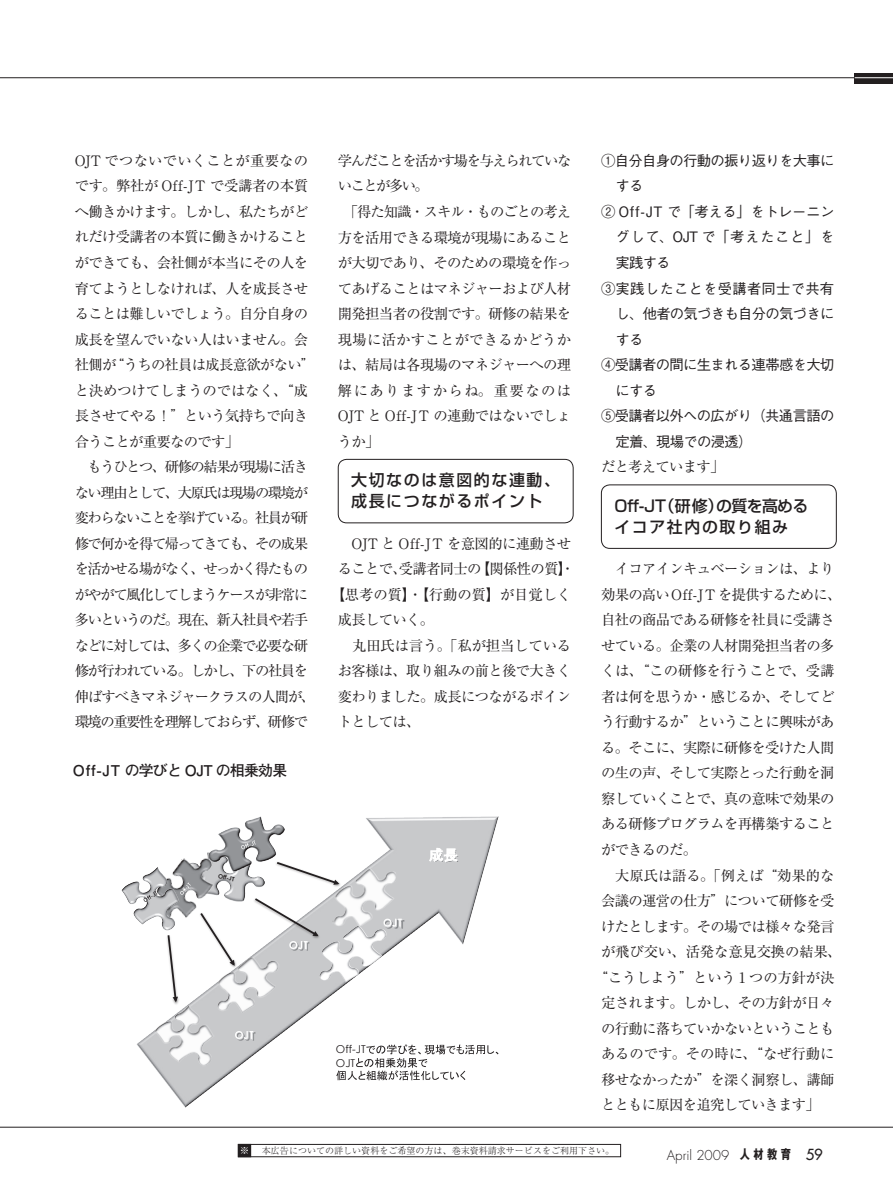
<style>
.page{position:relative;width:893px;height:1191px;background:#fff}
.page>*{position:absolute;margin:0;border:0;box-sizing:border-box;transform-origin:0 0}
.t1{font:500 15.9px/20.7px "Shin Go Pro";letter-spacing:.08em;color:#231f20}
.t2{font:500 15.9px/20.7px "Shin Go Pro";letter-spacing:.1em;color:#231f20}
.t3{font:700 14.85px "Futo Go B101 Pro";letter-spacing:-.05em;color:#231f20}
.t4{font:14.4px/25.5px "Ryumin Pro";letter-spacing:-.045em;color:#231f20}
.t5{font:14.4px/25.5px "Ryumin Pro";letter-spacing:-.07em;color:#231f20}
.t6{font:500 14.4px "Gothic BBB Pro";letter-spacing:-.045em;color:#231f20}
.t7{font:14.4px "Ryumin Pro";letter-spacing:-.01em;color:#231f20}
.t8{font:14.4px "Ryumin Pro";letter-spacing:-.005em;color:#231f20}
.t9{font:500 14.4px "Gothic BBB Pro";letter-spacing:.045em;color:#231f20}
.t10{font:500 14.4px "Gothic BBB Pro";letter-spacing:.015em;color:#231f20}
.t11{font:300 13.35px "Futura";color:#231f20}
.t12{font:10.8px/13.4px "Century Gothic";color:#231f20}
.t13{font:300 9.6px "Ryumin Pro";color:#fff}
.t14{font:300 9px "Ryumin Pro";color:#231f20}
.t15{font:700 6px "Century Gothic";color:#231f20}
.s1{font-family:"Gothic MB101 Pro";font-weight:700;font-size:12.75px}
.s2{font-weight:400;font-size:14.85px}
</style>
<div class="page">
<hr style="left:0;top:77px;width:893px;height:1px;background:#231f20">
<div style="left:855px;top:73px;width:38px;height:10px;background:#231f20"></div>
<hr style="left:855px;top:77px;width:38px;height:1px;background:#fff">
<hr style="left:0;top:1127px;width:893px;height:1px;background:#231f20">
<div style="left:238px;top:1144px;width:383px;height:13px;border:1px solid #231f20"></div>
<div style="left:238px;top:1144px;width:13px;height:12px;background:#231f20"></div>
<div style="left:238px;top:1144px;width:13px;height:13px;border:1px solid #231f20"></div>
<div style="left:338px;top:459px;width:235px;height:64px;border:1px solid #231f20;border-radius:9px"></div>
<div style="left:601px;top:484px;width:236px;height:65px;border:1px solid #231f20;border-radius:9px"></div>
<img style="left:137px;top:816px;width:361px;height:291px">
<img style="left:226px;top:871px;width:39px;height:30px">
<img style="left:330px;top:865px;width:68px;height:60px">
<img style="left:154px;top:1004px;width:61px;height:62px">
<img style="left:217px;top:956px;width:63px;height:60px">
<img style="left:209px;top:816px;width:75px;height:55px">
<svg style="left:241px;top:840px;width:15px;height:9px"></svg>
<img style="left:147px;top:851px;width:79px;height:75px">
<svg style="left:180px;top:882px;width:11px;height:12px"></svg>
<img style="left:121px;top:866px;width:59px;height:65px">
<svg style="left:144px;top:890px;width:13px;height:12px"></svg>
<img style="left:380px;top:914px;width:28px;height:18px">
<img style="left:387px;top:916px;width:17px;height:15px">
<img style="left:383px;top:915px;width:20px;height:15px">
<svg style="left:384px;top:918px;width:18px;height:8px"></svg>
<img style="left:286px;top:949px;width:27px;height:5px">
<img style="left:290px;top:949px;width:20px;height:4px">
<img style="left:288px;top:949px;width:21px;height:3px">
<img style="left:231px;top:1027px;width:28px;height:17px">
<img style="left:235px;top:1028px;width:20px;height:15px">
<img style="left:234px;top:1027px;width:20px;height:15px">
<svg style="left:235px;top:1031px;width:18px;height:8px"></svg>
<img style="left:425px;top:844px;width:39px;height:22px">
<img style="left:430px;top:846px;width:29px;height:18px">
<svg style="left:429px;top:848px;width:28px;height:34px"></svg>
<svg style="left:336px;top:1044px;width:162px;height:36px"></svg>
<img style="left:320px;top:925px;width:67px;height:57px">
<img style="left:164px;top:933px;width:23px;height:80px">
<svg style="left:166px;top:933px;width:12px;height:69px"></svg>
<img style="left:252px;top:896px;width:76px;height:51px">
<svg style="left:253px;top:896px;width:67px;height:53px"></svg>
<img style="left:274px;top:859px;width:75px;height:37px">
<svg style="left:275px;top:860px;width:65px;height:25px"></svg>
<img style="left:197px;top:911px;width:48px;height:65px">
<svg style="left:199px;top:911px;width:37px;height:55px"></svg>
<p class="t5" style="left:75px;top:147px;width:242px">OJT でつないでいくことが重要なのです。弊社が Off-JT で受講者の本質へ働きかけます。しかし、私たちがどれだけ受講者の本質に働きかけることができても、会社側が本当にその人を育てようとしなければ、人を成長させることは難しいでしょう。自分自身の成長を望んでいない人はいません。会社側が“うちの社員は成長意欲がない”と決めつけてしまうのではなく、“成長させてやる！”という気持ちで向き合うことが重要なのです」<br>　もうひとつ、研修の結果が現場に活きない理由として、大原氏は現場の環境が変わらないことを挙げている。社員が研修で何かを得て帰ってきても、その成果を活かせる場がなく、せっかく得たものがやがて風化してしまうケースが非常に多いというのだ。現在、新入社員や若手などに対しては、多くの企業で必要な研修が行われている。しかし、下の社員を伸ばすべきマネジャークラスの人間が、環境の重要性を理解しておらず、研修で</p>
<p class="t4" style="left:338px;top:147px;width:235px">学んだことを活かす場を与えられていないことが多い。<br>　「得た知識・スキル・ものごとの考え方を活用できる環境が現場にあることが大切であり、そのための環境を作ってあげることはマネジャーおよび人材開発担当者の役割です。研修の結果を現場に活かすことができるかどうかは、結局は各現場のマネジャーへの理解にありますからね。重要なのは<br>OJT と Off-JT の連動ではないでしょうか」</p>
<p class="t2" style="left:351px;top:468px;width:210px">大切なのは意図的な連動、成長につながるポイント</p>
<p class="t4" style="left:338px;top:529px;width:235px">　OJT と Off-JT を意図的に連動させ</p>
<p class="t4" style="left:338px;top:555px;width:238px">ることで、受講者同士の【関係性の質】・</p>
<p class="t7" style="left:331px;top:583px;width:242px">【思考の質】・【行動の質】が目覚しく</p>
<p class="t4" style="left:338px;top:606px;width:98px">成長していく。</p>
<p class="t7" style="left:338px;top:634px;width:235px">　丸田氏は言う。「私が担当している</p>
<p class="t4" style="left:338px;top:657px;width:235px">お客様は、取り組みの前と後で大きく</p>
<p class="t4" style="left:338px;top:682px;width:235px">変わりました。成長につながるポイン</p>
<p class="t4" style="left:338px;top:708px;width:84px">トとしては、</p>
<p class="t3" style="left:73px;top:759px;width:216px">Off-JT の学びと OJT の相乗効果</p>
<p class="t15" style="left:219px;top:872px;width:18px;rotate:12deg">Off-JT</p>
<p class="t12" style="left:336px;top:1042px;width:31px">Off-JT<br>OJT</p>
<p class="t6" style="left:601px;top:149px;width:235px">①自分自身の行動の振り返りを大事に</p>
<p class="t6" style="left:615px;top:174px;width:29px">する</p>
<p class="t6" style="left:601px;top:200px;width:235px">② Off-JT で「考える」をトレーニン</p>
<p class="t9" style="left:615px;top:225px;width:220px">グして、OJT で「考えたこと」を</p>
<p class="t6" style="left:615px;top:251px;width:57px">実践する</p>
<p class="t10" style="left:601px;top:276px;width:235px">③実践したことを受講者同士で共有</p>
<p class="t6" style="left:615px;top:302px;width:221px">し、他者の気づきも自分の気づきに</p>
<p class="t6" style="left:615px;top:327px;width:29px">する</p>
<p class="t6" style="left:601px;top:353px;width:235px">④受講者の間に生まれる連帯感を大切</p>
<p class="t6" style="left:615px;top:379px;width:43px">にする</p>
<p class="t6" style="left:601px;top:404px;width:235px">⑤受講者以外への広がり（共通言語の</p>
<p class="t6" style="left:615px;top:430px;width:145px">定着、現場での浸透）　</p>
<p class="t4" style="left:601px;top:453px;width:125px">だと考えています」</p>
<p class="t1" style="left:614px;top:493px;width:196px">Off-JT（研修）の質を高めるイコア社内の取り組み</p>
<p class="t4" style="left:601px;top:555px;width:235px">　イコアインキュベーションは、より</p>
<p class="t4" style="left:601px;top:580px;width:242px">効果の高いOff-JT を提供するために、</p>
<p class="t4" style="left:601px;top:606px;width:235px">自社の商品である研修を社員に受講さ</p>
<p class="t4" style="left:601px;top:631px;width:235px">せている。企業の人材開発担当者の多</p>
<p class="t8" style="left:601px;top:659px;width:235px">くは、“この研修を行うことで、受講</p>
<p class="t4" style="left:601px;top:682px;width:235px">者は何を思うか・感じるか、そしてど</p>
<p class="t4" style="left:601px;top:708px;width:235px">う行動するか”ということに興味があ</p>
<p class="t4" style="left:601px;top:734px;width:235px">る。そこに、実際に研修を受けた人間</p>
<p class="t4" style="left:601px;top:759px;width:235px">の生の声、そして実際とった行動を洞</p>
<p class="t4" style="left:601px;top:785px;width:235px">察していくことで、真の意味で効果の</p>
<p class="t4" style="left:601px;top:810px;width:235px">ある研修プログラムを再構築すること</p>
<p class="t4" style="left:601px;top:836px;width:98px">ができるのだ。</p>
<p class="t8" style="left:601px;top:863px;width:235px">　大原氏は語る。「例えば“効果的な</p>
<p class="t4" style="left:601px;top:887px;width:235px">会議の運営の仕方”について研修を受</p>
<p class="t4" style="left:601px;top:912px;width:235px">けたとします。その場では様々な発言</p>
<p class="t7" style="left:601px;top:940px;width:242px">が飛び交い、活発な意見交換の結果、</p>
<p class="t7" style="left:594px;top:966px;width:242px">“こうしよう”という 1 つの方針が決</p>
<p class="t4" style="left:601px;top:989px;width:235px">定されます。しかし、その方針が日々</p>
<p class="t4" style="left:601px;top:1014px;width:235px">の行動に落ちていかないということも</p>
<p class="t8" style="left:601px;top:1042px;width:235px">あるのです。その時に、“なぜ行動に</p>
<p class="t4" style="left:601px;top:1065px;width:235px">移せなかったか”を深く洞察し、講師</p>
<p class="t4" style="left:601px;top:1091px;width:220px">とともに原因を追究していきます」</p>
<p class="t13" style="left:240px;top:1143px;width:11px">※</p>
<p class="t14" style="left:262px;top:1143px;width:354px">本広告についての詳しい資料をご希望の方は、巻末資料請求サービスをご利用下さい。</p>
<p class="t11" style="left:667px;top:1146px;width:158px">April 2009 <span class="s1">人 材 教 育</span> <span class="s2">59</span></p>
</div>
